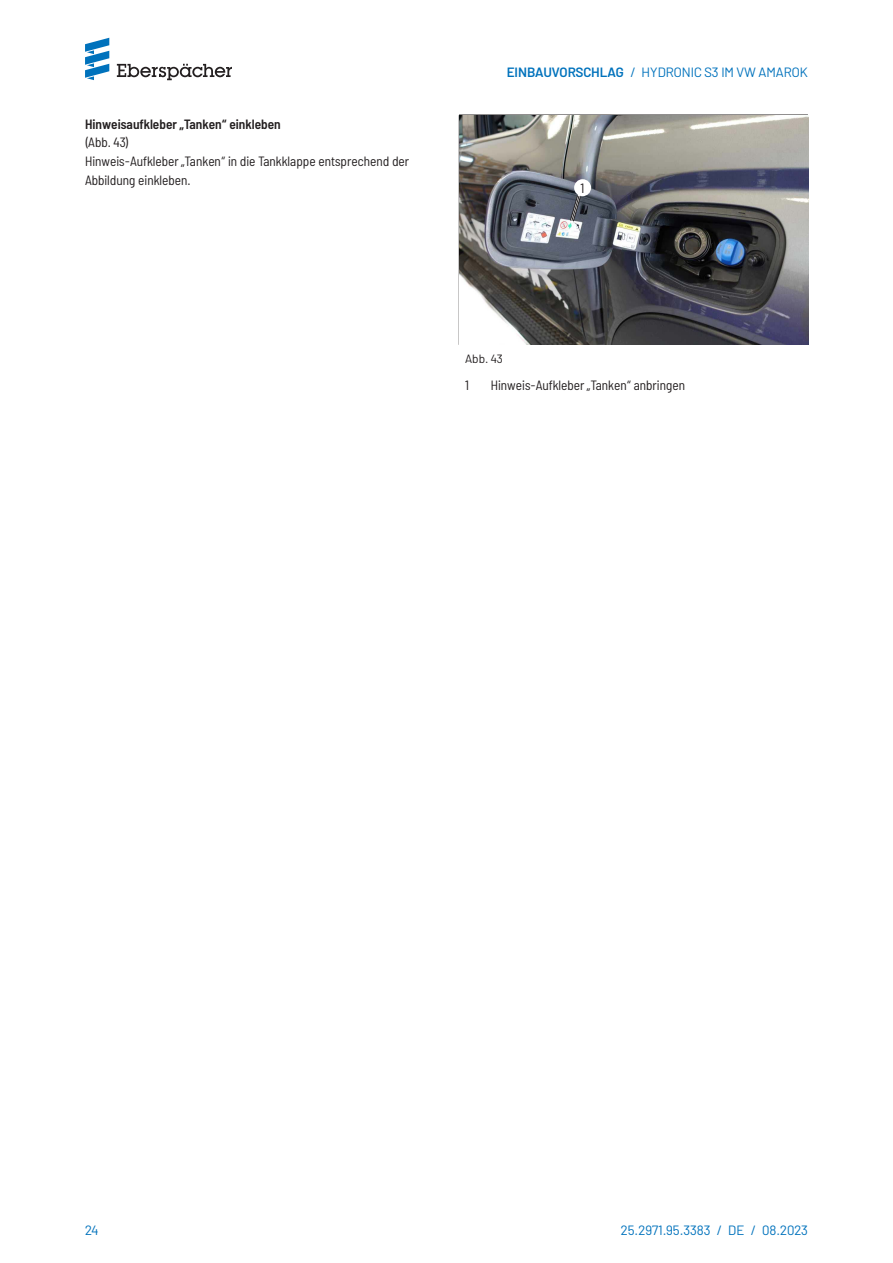
<style>
.page{position:relative;width:893px;height:1263px;background:#fff}
.page>*{position:absolute;margin:0;border:0;box-sizing:border-box;transform-origin:0 0}
.t1{font:semi-condensed 13.5px/18.8px "Barlow";color:#231f20}
.t2{font:13.5px "Barlow";color:#0072bc}
.t3{font:600 semi-condensed 13.5px "Barlow";color:#231f20}
.t4{font:12px "Barlow";color:#231f20}
.s1{font-weight:600}
</style>
<div class="page">
<img style="left:459px;top:115px;width:349px;height:230px">
<svg style="left:568px;top:193px;width:15px;height:31px"></svg>
<div style="left:574px;top:179px;width:17px;height:17px;background:#fff;border-radius:50%"></div>
<svg style="left:117px;top:64px;width:115px;height:16px"></svg>
<svg style="left:85px;top:38px;width:24px;height:42px"></svg>
<p class="t3" style="left:85px;top:114px;width:197px">Hinweisaufkleber „Tanken“ einkleben</p>
<p class="t1" style="left:85px;top:132px;width:326px">(Abb. 43)<br>Hinweis-Aufkleber „Tanken“ in die Tankklappe entsprechend der<br>Abbildung einkleben.</p>
<p class="t2" style="left:507px;top:63px;width:303px"><span class="s1">EINBAUVORSCHLAG</span> / HYDRONIC S3 IM VW AMAROK</p>
<p class="t1" style="left:580px;top:178px;width:5px">1</p>
<p class="t4" style="left:465px;top:350px;width:39px">Abb. 43</p>
<p class="t1" style="left:465px;top:375px;width:5px">1</p>
<p class="t1" style="left:491px;top:375px;width:196px">Hinweis-Aufkleber „Tanken“ anbringen</p>
<p class="t2" style="left:85px;top:1220px;width:15px">24</p>
<p class="t2" style="left:621px;top:1220px;width:189px">25.2971.95.3383 / DE / 08.2023</p>
</div>
